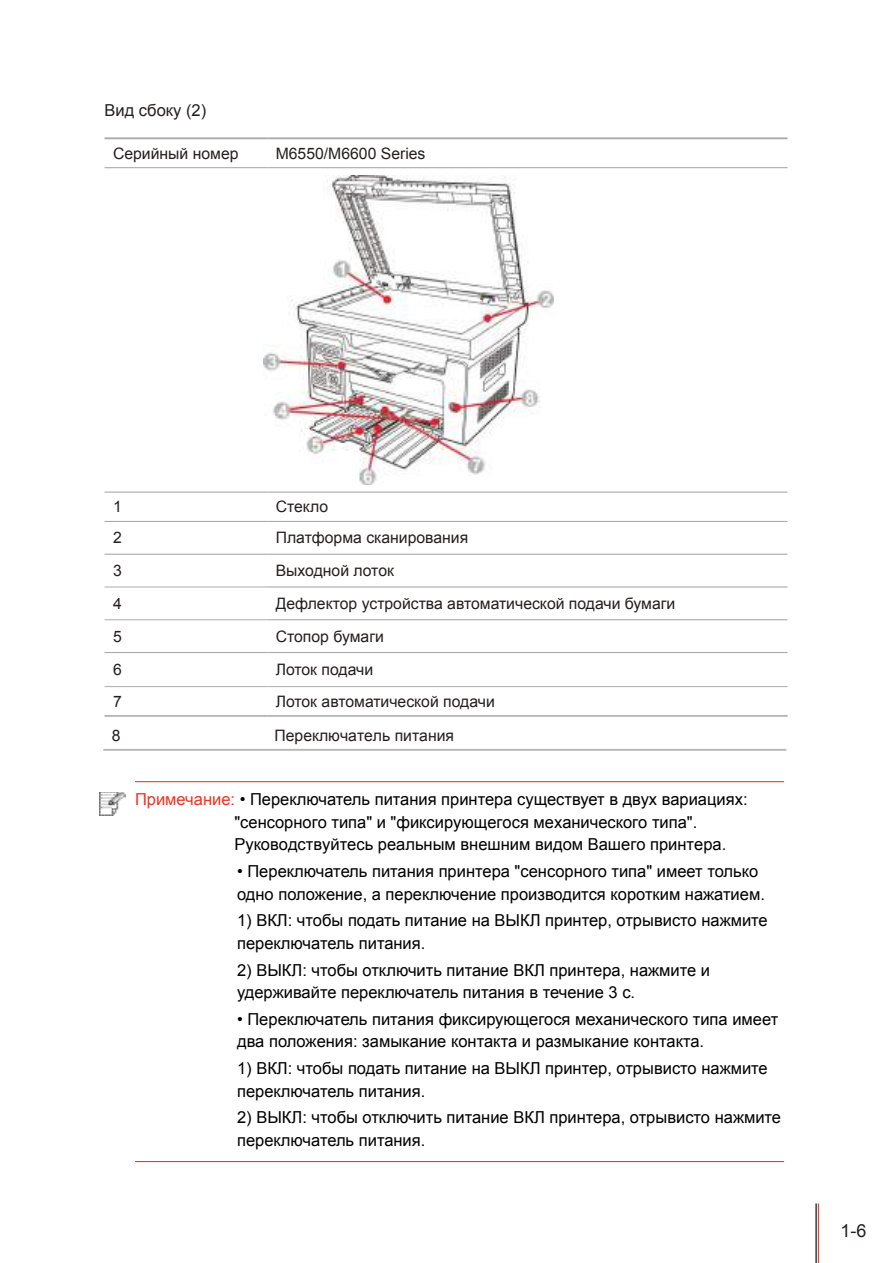
<style>
.page{position:relative;width:893px;height:1263px;background:#fff}
.page>*{position:absolute;margin:0;border:0;box-sizing:border-box;transform-origin:0 0}
.t1{font:18px "Arial";color:#241f1f}
.t2{font:16.5px/22.5px "Arial";color:#000}
.t3{font:16.5px "Arial";color:#241f1f}
.t4{font:15.75px "Arial";color:#241f1f}
.s1{color:#ee3422}
</style>
<div class="page">
<hr style="left:818px;top:1203px;width:1px;height:60px;background:#f13523">
<hr style="left:815px;top:1203px;width:2px;height:60px;background:#555253">
<hr style="left:105px;top:137px;width:162px;height:2px;background:#ababad">
<hr style="left:267px;top:137px;width:521px;height:2px;background:#ababad">
<hr style="left:267px;top:521px;width:521px;height:1px;background:#ababad">
<hr style="left:105px;top:554px;width:162px;height:1px;background:#ababad">
<hr style="left:267px;top:554px;width:521px;height:1px;background:#ababad">
<hr style="left:267px;top:586px;width:521px;height:1px;background:#ababad">
<hr style="left:105px;top:652px;width:162px;height:1px;background:#ababad">
<hr style="left:267px;top:652px;width:521px;height:1px;background:#ababad">
<hr style="left:105px;top:586px;width:162px;height:1px;background:#b5b6b6">
<hr style="left:105px;top:619px;width:162px;height:1px;background:#b5b6b6">
<hr style="left:105px;top:686px;width:162px;height:1px;background:#b5b6b6">
<hr style="left:267px;top:686px;width:521px;height:1px;background:#b5b6b6">
<hr style="left:105px;top:521px;width:162px;height:1px;background:#ababad">
<hr style="left:267px;top:619px;width:521px;height:1px;background:#ababad">
<hr style="left:105px;top:715px;width:162px;height:2px;background:#b5b6b6">
<hr style="left:267px;top:715px;width:521px;height:2px;background:#b5b6b6">
<hr style="left:105px;top:167px;width:162px;height:1px;background:#ababad">
<hr style="left:267px;top:167px;width:521px;height:1px;background:#ababad">
<hr style="left:105px;top:491px;width:162px;height:2px;background:#ababad">
<hr style="left:267px;top:491px;width:521px;height:2px;background:#ababad">
<img style="left:264px;top:176px;width:290px;height:308px">
<hr style="left:103px;top:749px;width:163px;height:2px;background:#b5b6b6">
<hr style="left:266px;top:749px;width:520px;height:2px;background:#b5b6b6">
<hr style="left:135px;top:781px;width:649px;height:1px;background:#ee3422">
<hr style="left:135px;top:1161px;width:649px;height:1px;background:#ee3422">
<img style="left:100px;top:792px;width:25px;height:23px">
<p class="t3" style="left:105px;top:99px;width:103px">Вид сбоку (2)</p>
<p class="t4" style="left:113px;top:143px;width:127px">Серийный номер</p>
<p class="t4" style="left:276px;top:143px;width:151px">M6550/M6600 Series</p>
<p class="t4" style="left:113px;top:497px;width:10px">1</p>
<p class="t4" style="left:276px;top:497px;width:54px">Стекло</p>
<p class="t4" style="left:113px;top:528px;width:10px">2</p>
<p class="t4" style="left:276px;top:528px;width:194px">Платформа сканирования</p>
<p class="t4" style="left:113px;top:560px;width:10px">3</p>
<p class="t4" style="left:276px;top:560px;width:120px">Выходной лоток</p>
<p class="t4" style="left:113px;top:593px;width:10px">4</p>
<p class="t4" style="left:276px;top:593px;width:401px">Дефлектор устройства автоматической подачи бумаги</p>
<p class="t4" style="left:113px;top:626px;width:10px">5</p>
<p class="t4" style="left:276px;top:626px;width:110px">Стопор бумаги</p>
<p class="t4" style="left:113px;top:659px;width:10px">6</p>
<p class="t4" style="left:276px;top:659px;width:99px">Лоток подачи</p>
<p class="t4" style="left:113px;top:691px;width:10px">7</p>
<p class="t4" style="left:276px;top:691px;width:221px">Лоток автоматической подачи</p>
<p class="t4" style="left:112px;top:725px;width:10px">8</p>
<p class="t4" style="left:275px;top:725px;width:181px">Переключатель питания</p>
<p class="t2" style="left:234px;top:788px;width:515px;text-indent:-99px"><span class="s1">Примечание:</span> • Переключатель питания принтера существует в двух вариациях: "сенсорного типа" и "фиксирующегося механического типа".<br>Руководствуйтесь реальным внешним видом Вашего принтера.</p>
<p class="t2" style="left:237px;top:860px;width:529px">• Переключатель питания принтера "сенсорного типа" имеет только одно положение, а переключение производится коротким нажатием.</p>
<p class="t2" style="left:237px;top:909px;width:532px">1) ВКЛ: чтобы подать питание на ВЫКЛ принтер, отрывисто нажмите переключатель питания.</p>
<p class="t2" style="left:237px;top:959px;width:475px">2) ВЫКЛ: чтобы отключить питание ВКЛ принтера, нажмите и удерживайте переключатель питания в течение 3 с.</p>
<p class="t2" style="left:237px;top:1008px;width:543px">• Переключатель питания фиксирующегося механического типа имеет два положения: замыкание контакта и размыкание контакта.</p>
<p class="t2" style="left:237px;top:1057px;width:532px">1) ВКЛ: чтобы подать питание на ВЫКЛ принтер, отрывисто нажмите переключатель питания.</p>
<p class="t2" style="left:237px;top:1106px;width:546px">2) ВЫКЛ: чтобы отключить питание ВКЛ принтера, отрывисто нажмите переключатель питания.</p>
<p class="t1" style="left:840px;top:1219px;width:28px">1-6</p>
</div>
